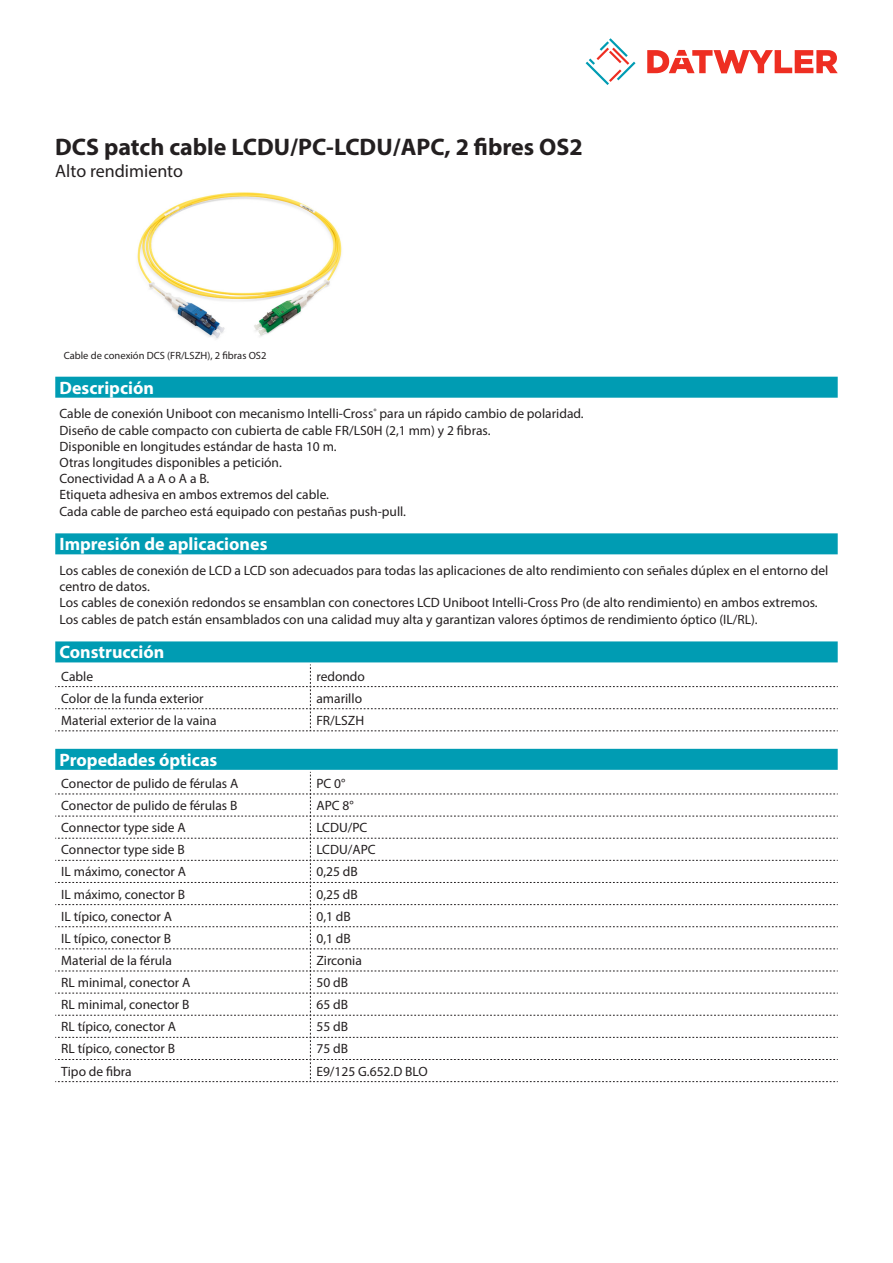
<style>
.page{position:relative;width:893px;height:1263px;background:#fff}
.page>*{position:absolute;margin:0;border:0;box-sizing:border-box;transform-origin:0 0}
.Product_Head{font:700 24px "Myriad Pro";color:#231f20}
.Standard_Head_Proper{font:700 18px "Myriad Pro";color:#fff}
.SubHead{font:18px "Myriad Pro";color:#231f20}
.Standard_text{font:13.5px/16.2px "Myriad Pro";color:#231f20}
.myriad_light_propert{font:13.5px "Myriad Pro";color:#231f20}
.imagetext{font:10.5px "Myriad Pro";color:#231f20}
</style>
<div class="page">
<svg style="left:586px;top:38px;width:49px;height:47px"></svg>
<svg style="left:647px;top:50px;width:191px;height:23px"></svg>
<div style="left:55px;top:641px;width:783px;height:21px;background:#009cb3"></div>
<svg style="left:55px;top:664px;width:783px;height:67px"></svg>
<img style="left:137px;top:192px;width:205px;height:147px">
<div style="left:55px;top:377px;width:783px;height:21px;background:#009cb3"></div>
<div style="left:55px;top:533px;width:783px;height:21px;background:#009cb3"></div>
<div style="left:55px;top:749px;width:783px;height:21px;background:#009cb3"></div>
<svg style="left:55px;top:772px;width:783px;height:310px"></svg>
<p class="Product_Head" style="left:55px;top:131px;width:529px">DCS patch cable LCDU/PC-LCDU/APC, 2 fibres OS2</p>
<p class="SubHead" style="left:55px;top:160px;width:129px">Alto rendimiento</p>
<p class="imagetext" style="left:64px;top:349px;width:204px">Cable de conexión DCS (FR/LSZH), 2 fibras OS2</p>
<p class="Standard_Head_Proper" style="left:60px;top:376px;width:96px">Descripción</p>
<p class="Standard_text" style="left:60px;top:406px;width:526px">Cable de conexión Uniboot con mecanismo Intelli-Cross<sup>®</sup> para un rápido cambio de polaridad.<br>Diseño de cable compacto con cubierta de cable FR/LS0H (2,1 mm) y 2 fibras.<br>Disponible en longitudes estándar de hasta 10 m.<br>Otras longitudes disponibles a petición.<br>Conectividad A a A o A a B.<br>Etiqueta adhesiva en ambos extremos del cable.<br>Cada cable de parcheo está equipado con pestañas push-pull.</p>
<p class="Standard_Head_Proper" style="left:60px;top:533px;width:209px">Impresión de aplicaciones</p>
<p class="Standard_text" style="left:60px;top:562px;width:770px">Los cables de conexión de LCD a LCD son adecuados para todas las aplicaciones de alto rendimiento con señales dúplex en el entorno del centro de datos.<br>Los cables de conexión redondos se ensamblan con conectores LCD Uniboot Intelli-Cross Pro (de alto rendimiento) en ambos extremos.<br>Los cables de patch están ensamblados con una calidad muy alta y garantizan valores óptimos de rendimiento óptico (IL/RL).</p>
<p class="Standard_Head_Proper" style="left:60px;top:641px;width:106px">Construcción</p>
<p class="myriad_light_propert" style="left:61px;top:668px;width:33px">Cable</p>
<p class="myriad_light_propert" style="left:316px;top:668px;width:50px">redondo</p>
<p class="myriad_light_propert" style="left:61px;top:690px;width:144px">Color de la funda exterior</p>
<p class="myriad_light_propert" style="left:316px;top:690px;width:47px">amarillo</p>
<p class="myriad_light_propert" style="left:61px;top:712px;width:157px">Material exterior de la vaina</p>
<p class="myriad_light_propert" style="left:316px;top:712px;width:49px">FR/LSZH</p>
<p class="Standard_Head_Proper" style="left:60px;top:748px;width:159px">Propedades ópticas</p>
<p class="myriad_light_propert" style="left:61px;top:775px;width:179px">Conector de pulido de férulas A</p>
<p class="myriad_light_propert" style="left:316px;top:775px;width:31px">PC 0°</p>
<p class="myriad_light_propert" style="left:61px;top:797px;width:178px">Conector de pulido de férulas B</p>
<p class="myriad_light_propert" style="left:316px;top:797px;width:39px">APC 8°</p>
<p class="myriad_light_propert" style="left:61px;top:819px;width:126px">Connector type side A</p>
<p class="myriad_light_propert" style="left:316px;top:819px;width:53px">LCDU/PC</p>
<p class="myriad_light_propert" style="left:61px;top:841px;width:125px">Connector type side B</p>
<p class="myriad_light_propert" style="left:316px;top:841px;width:61px">LCDU/APC</p>
<p class="myriad_light_propert" style="left:61px;top:864px;width:126px">IL máximo, conector A</p>
<p class="myriad_light_propert" style="left:316px;top:864px;width:43px">0,25 dB</p>
<p class="myriad_light_propert" style="left:61px;top:886px;width:125px">IL máximo, conector B</p>
<p class="myriad_light_propert" style="left:316px;top:886px;width:43px">0,25 dB</p>
<p class="myriad_light_propert" style="left:61px;top:908px;width:112px">IL típico, conector A</p>
<p class="myriad_light_propert" style="left:316px;top:908px;width:36px">0,1 dB</p>
<p class="myriad_light_propert" style="left:61px;top:930px;width:111px">IL típico, conector B</p>
<p class="myriad_light_propert" style="left:316px;top:930px;width:36px">0,1 dB</p>
<p class="myriad_light_propert" style="left:61px;top:952px;width:112px">Material de la férula</p>
<p class="myriad_light_propert" style="left:316px;top:952px;width:47px">Zirconia</p>
<p class="myriad_light_propert" style="left:61px;top:974px;width:131px">RL minimal, conector A</p>
<p class="myriad_light_propert" style="left:316px;top:974px;width:33px">50 dB</p>
<p class="myriad_light_propert" style="left:61px;top:996px;width:130px">RL minimal, conector B</p>
<p class="myriad_light_propert" style="left:316px;top:996px;width:33px">65 dB</p>
<p class="myriad_light_propert" style="left:61px;top:1018px;width:116px">RL típico, conector A</p>
<p class="myriad_light_propert" style="left:316px;top:1018px;width:33px">55 dB</p>
<p class="myriad_light_propert" style="left:61px;top:1041px;width:115px">RL típico, conector B</p>
<p class="myriad_light_propert" style="left:316px;top:1041px;width:33px">75 dB</p>
<p class="myriad_light_propert" style="left:61px;top:1063px;width:72px">Tipo de fibra</p>
<p class="myriad_light_propert" style="left:316px;top:1063px;width:113px">E9/125 G.652.D BLO</p>
</div>
